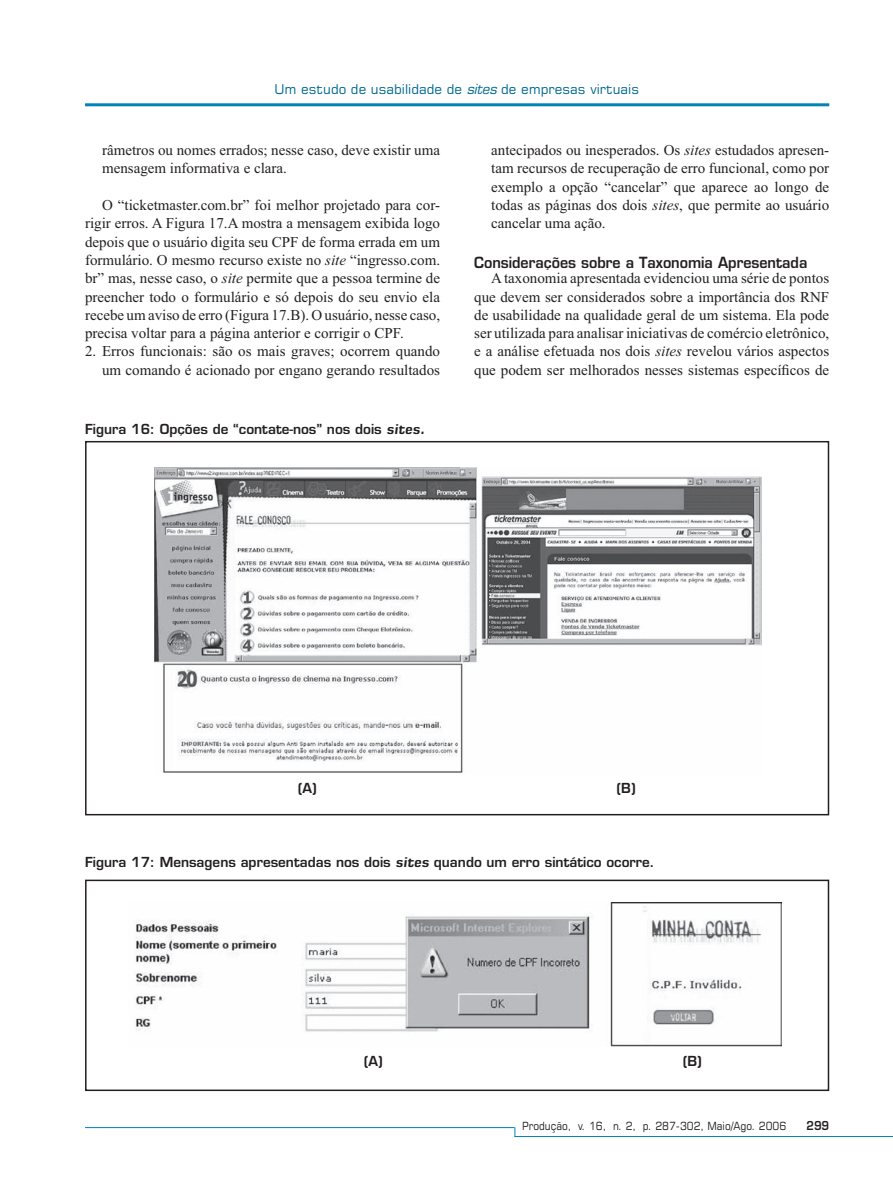
<style>
.page{position:relative;width:893px;height:1191px;background:#fff}
.page>*{position:absolute;margin:0;border:0;box-sizing:border-box;transform-origin:0 0}
.t1{font:15px/18.3px "Times";color:#231f20;text-align:justify}
.t2{font:13.5px "Square 721 Dm Normal";color:#231f20}
.t3{font:13.5px "Square 721 BT";color:#006991}
.t4{font:12px "Square 721 Dm Normal";color:#231f20;scale:.9 1}
.t5{font:11.25px "Square 721 BT";color:#231f20;scale:.9 1}
.s1{font-family:"Square 721 BT Italic"}
.s2{font-style:italic}
.s3{font-family:"Square 721 Dm";font-style:italic}
.s4{font-family:"Square 721 Dm Normal"}
</style>
<div class="page">
<hr style="left:85px;top:1127px;width:430px;height:1px;background:#0083b6">
<hr style="left:85px;top:103px;width:744px;height:3px;background:#0083b6">
<hr style="left:515px;top:1136px;width:378px;height:1px;background:#0083b6">
<img style="left:154px;top:468px;width:607px;height:305px">
<div style="left:85px;top:441px;width:744px;height:374px;border:2px solid #231f20"></div>
<img style="left:135px;top:902px;width:646px;height:145px">
<div style="left:85px;top:879px;width:744px;height:212px;border:2px solid #231f20"></div>
<p class="t3" style="left:274px;top:84px;width:366px">Um estudo de usabilidade de <span class="s1">sites</span> de empresas virtuais</p>
<p class="t1" style="left:102px;top:142px;width:340px">râmetros ou nomes errados; nesse caso, deve existir uma mensagem informativa e clara.</p>
<p class="t1" style="left:85px;top:197px;width:357px;text-indent:17px">O “ticketmaster.com.br” foi melhor projetado para cor&shy;rigir erros. A Figura 17.A mostra a mensagem exibida logo depois que o usuário digita seu CPF de forma errada em um formulário. O mesmo recurso existe no <span class="s2">site</span> “ingresso.com. br” mas, nesse caso, o <span class="s2">site</span> permite que a pessoa termine de preencher todo o formulário e só depois do seu envio ela recebe um aviso de erro (Figura 17.B). O usuário, nesse caso, precisa voltar para a página anterior e corrigir o CPF.</p>
<p class="t1" style="left:85px;top:344px;width:357px;text-align:right">2. Erros funcionais: são os mais graves; ocorrem quando um comando é acionado por engano gerando resultados</p>
<p class="t2" style="left:85px;top:424px;width:341px">Figura 16: Opções de “contate-nos” nos dois <span class="s3">sites.</span></p>
<p class="t1" style="left:491px;top:142px;width:340px">antecipados ou inesperados. Os <span class="s2">sites</span> estudados apresen&shy;tam recursos de recuperação de erro funcional, como por exemplo a opção “cancelar” que aparece ao longo de todas as páginas dos dois <span class="s2">sites</span>, que permite ao usuário cancelar uma ação.</p>
<p class="t1" style="left:491px;top:257px;width:340px;line-height:15.3px;text-indent:-17px"><span class="s4">Considerações sobre a Taxonomia Apresentada<br></span>A taxonomia apresentada evidenciou uma série de pontos</p>
<p class="t1" style="left:474px;top:289px;width:357px">que devem ser considerados sobre a importância dos RNF de usabilidade na qualidade geral de um sistema. Ela pode ser utilizada para analisar iniciativas de comércio eletrônico, e a análise efetuada nos dois <span class="s2">sites</span> revelou vários aspectos que podem ser melhorados nesses sistemas específicos de</p>
<p class="t2" style="left:298px;top:782px;width:20px">(A)</p>
<p class="t2" style="left:617px;top:782px;width:21px">(B)</p>
<p class="t2" style="left:85px;top:856px;width:571px">Figura 17: Mensagens apresentadas nos dois <span class="s3">sites</span> quando um erro sintático ocorre.</p>
<p class="t2" style="left:364px;top:1055px;width:20px">(A)</p>
<p class="t2" style="left:683px;top:1055px;width:21px">(B)</p>
<p class="t5" style="left:522px;top:1121px;width:295px">Produção, v. 16, n. 2, p. 287-302, Maio/Ago. 2006</p>
<p class="t4" style="left:806px;top:1121px;width:27px">299</p>
</div>
